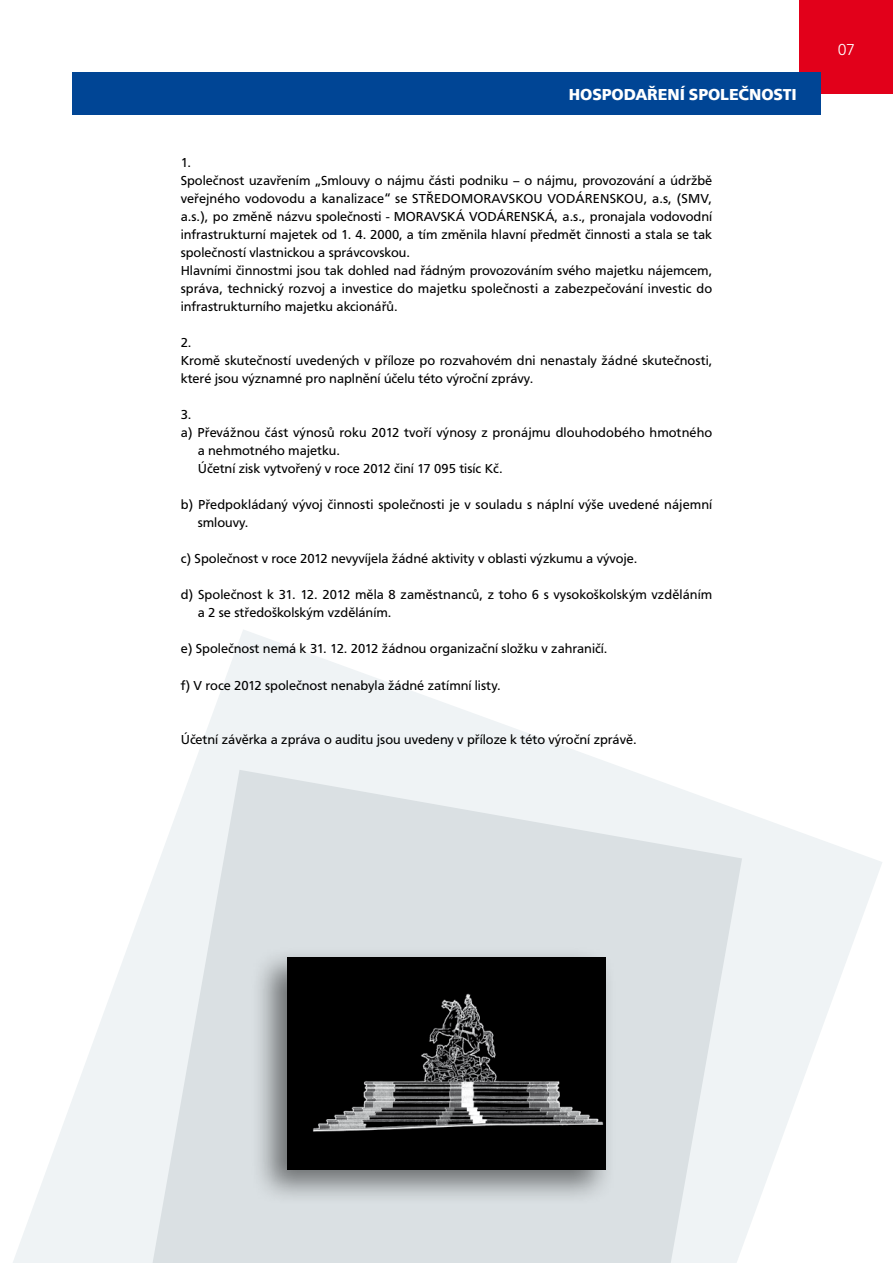
<style>
.page{position:relative;width:893px;height:1263px;background:#fff}
.page>*{position:absolute;margin:0;border:0;box-sizing:border-box;transform-origin:0 0}
.t1{font:700 16.5px "Frutus TEE";letter-spacing:-.005em;color:#fff}
.t2{font:16.5px "Frutus TEE Ligh";color:#fff}
.t3{font:13.5px/18px "Frutus TEE";color:#000}
</style>
<div class="page">
<div style="left:799px;top:0;width:94px;height:94px;background:#e2001a"></div>
<svg style="left:13px;top:630px;width:869px;height:633px"></svg>
<svg style="left:153px;top:770px;width:589px;height:493px;fill:#dae0e3"></svg>
<div style="left:249px;top:944px;width:376px;height:270px;background:#000;opacity:.5"></div>
<div style="left:287px;top:957px;width:319px;height:212px;background:#000"></div>
<img style="left:312px;top:993px;width:292px;height:139px">
<div style="left:72px;top:72px;width:749px;height:43px;background:#004595"></div>
<p class="t1" style="left:569px;top:85px;width:229px">HOSPODAŘENÍ SPOLEČNOSTI</p>
<p class="t3" style="left:181px;top:154px;width:533px">1.<br>Společnost uzavřením „Smlouvy o nájmu části podniku – o nájmu, provozování a údržbě veřejného vodovodu a kanalizace“ se STŘEDOMORAVSKOU VODÁRENSKOU, a.s, (SMV, a.s.), po změně názvu společnosti - MORAVSKÁ VODÁRENSKÁ, a.s., pronajala vodovodní infrastrukturní majetek od 1. 4. 2000, a tím změnila hlavní předmět činnosti a stala se tak společností vlastnickou a správcovskou.<br>Hlavními činnostmi jsou tak dohled nad řádným provozováním svého majetku nájemcem, správa, technický rozvoj a investice do majetku společnosti a zabezpečování investic do infrastrukturního majetku akcionářů.</p>
<p class="t3" style="left:181px;top:334px;width:533px">2.<br>Kromě skutečností uvedených v příloze po rozvahovém dni nenastaly žádné skutečnosti, které jsou významné pro naplnění účelu této výroční zprávy.</p>
<p class="t3" style="left:181px;top:406px;width:12px">3.</p>
<p class="t3" style="left:181px;top:424px;width:533px">a) Převážnou část výnosů roku 2012 tvoří výnosy z pronájmu dlouhodobého hmotného</p>
<p class="t3" style="left:198px;top:442px;width:144px">a nehmotného majetku.</p>
<p class="t3" style="left:198px;top:460px;width:306px">Účetní zisk vytvořený v roce 2012 činí 17 095 tisíc Kč.</p>
<p class="t3" style="left:198px;top:496px;width:516px;text-indent:-17px">b) Předpokládaný vývoj činnosti společnosti je v souladu s náplní výše uvedené nájemní smlouvy.</p>
<p class="t3" style="left:181px;top:550px;width:458px">c) Společnost v roce 2012 nevyvíjela žádné aktivity v oblasti výzkumu a vývoje.</p>
<p class="t3" style="left:198px;top:586px;width:516px;text-indent:-17px">d) Společnost k 31. 12. 2012 měla 8 zaměstnanců, z toho 6 s vysokoškolským vzděláním a 2 se středoškolským vzděláním.</p>
<p class="t3" style="left:181px;top:640px;width:428px">e) Společnost nemá k 31. 12. 2012 žádnou organizační složku v zahraničí.</p>
<p class="t3" style="left:181px;top:676px;width:322px">f) V roce 2012 společnost nenabyla žádné zatímní listy.</p>
<p class="t3" style="left:181px;top:730px;width:458px">Účetní závěrka a zpráva o auditu jsou uvedeny v příloze k této výroční zprávě.</p>
<p class="t2" style="left:838px;top:41px;width:19px">07</p>
</div>
